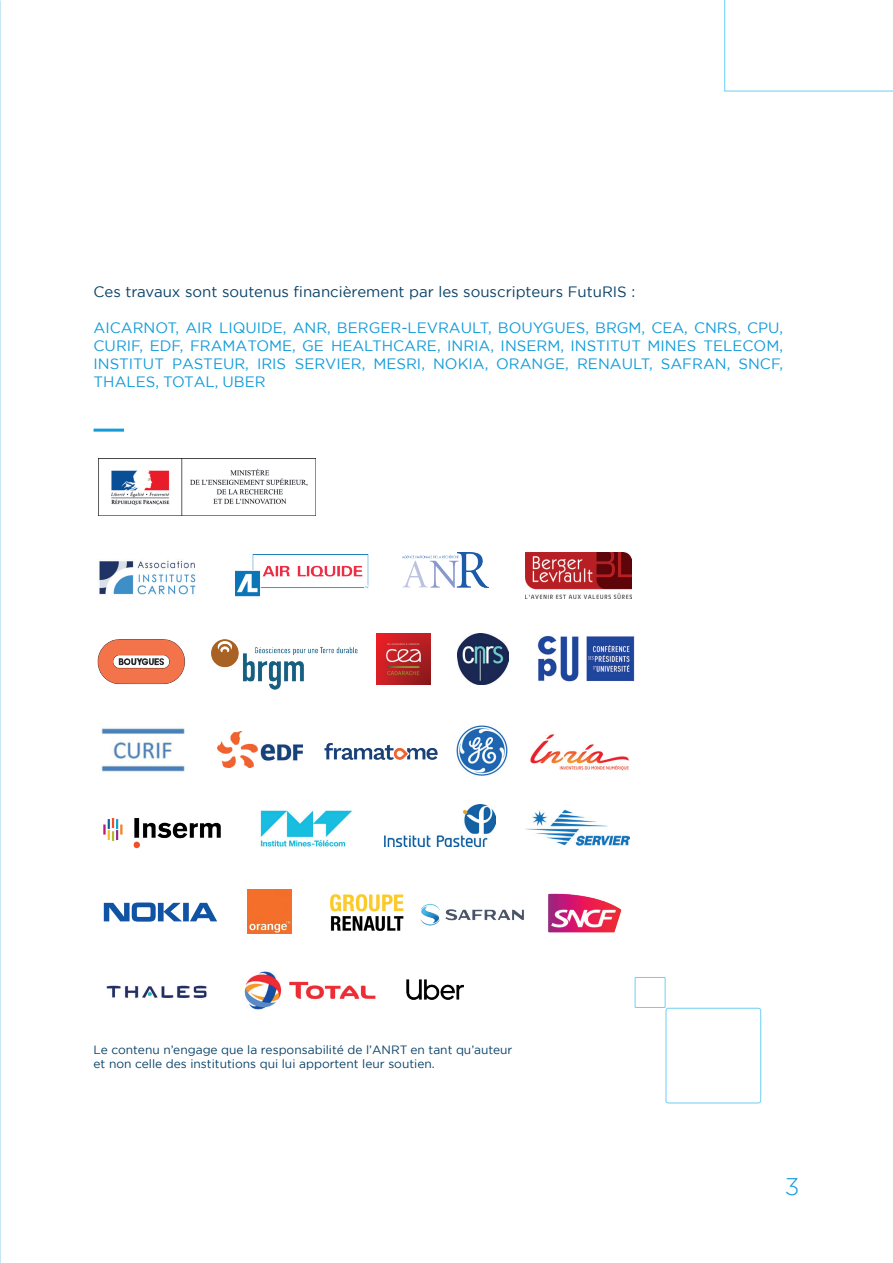
<style>
.page{position:relative;width:893px;height:1263px;background:#fff}
.page>*{position:absolute;margin:0;border:0;box-sizing:border-box;transform-origin:0 0}
.t1{font:300 24px "Gotham";color:#139cd9}
.t2{font:15px/18px "Gotham";color:#139cd9;text-align:justify}
.t3{font:15px "Gotham";color:#084168}
.t4{font:12px/14.4px "Gotham";color:#084168}
</style>
<div class="page">
<hr style="left:94px;top:429px;width:30px;height:3px;background:#139cd9">
<svg style="left:724px;top:0;width:169px;height:92px"></svg>
<div style="left:635px;top:977px;width:30px;height:31px;border:1px solid #6bcff6"></div>
<svg style="left:665px;top:1007px;width:96px;height:97px"></svg>
<img style="left:236px;top:554px;width:133px;height:43px">
<img style="left:456px;top:725px;width:52px;height:51px">
<img style="left:330px;top:894px;width:74px;height:37px">
<img style="left:530px;top:734px;width:99px;height:37px">
<img style="left:98px;top:458px;width:218px;height:58px">
<img style="left:525px;top:553px;width:106px;height:45px">
<img style="left:525px;top:810px;width:104px;height:35px">
<img style="left:99px;top:560px;width:97px;height:35px">
<img style="left:217px;top:731px;width:86px;height:37px">
<img style="left:97px;top:639px;width:88px;height:45px">
<img style="left:420px;top:903px;width:104px;height:23px">
<img style="left:537px;top:636px;width:98px;height:46px">
<img style="left:260px;top:810px;width:92px;height:37px">
<img style="left:377px;top:633px;width:54px;height:51px">
<img style="left:103px;top:818px;width:118px;height:31px">
<img style="left:548px;top:893px;width:74px;height:40px">
<img style="left:402px;top:553px;width:87px;height:35px">
<img style="left:324px;top:742px;width:114px;height:18px">
<img style="left:384px;top:804px;width:111px;height:42px">
<img style="left:211px;top:639px;width:147px;height:51px">
<img style="left:247px;top:889px;width:44px;height:44px">
<img style="left:458px;top:633px;width:51px;height:51px">
<img style="left:106px;top:985px;width:101px;height:13px">
<img style="left:244px;top:971px;width:132px;height:39px">
<img style="left:406px;top:980px;width:58px;height:20px">
<svg style="left:104px;top:902px;width:113px;height:20px"></svg>
<img style="left:101px;top:728px;width:84px;height:44px">
<p class="t3" style="left:94px;top:282px;width:543px">Ces travaux sont soutenus financièrement par les souscripteurs FutuRIS :</p>
<p class="t2" style="left:94px;top:318px;width:691px">AICARNOT, AIR LIQUIDE, ANR, BERGER-LEVRAULT, BOUYGUES, BRGM, CEA, CNRS, CPU, CURIF, EDF, FRAMATOME, GE HEALTHCARE, INRIA, INSERM, INSTITUT MINES TELECOM, INSTITUT PASTEUR, IRIS SERVIER, MESRI, NOKIA, ORANGE, RENAULT, SAFRAN, SNCF, THALES, TOTAL, UBER</p>
<p class="t4" style="left:94px;top:1042px;width:420px">Le contenu n’engage que la responsabilité de l’ANRT en tant qu’auteur et non celle des institutions qui lui apportent leur soutien.</p>
<h1 class="t1" style="left:785px;top:1171px;width:16px">3</h1>
</div>
